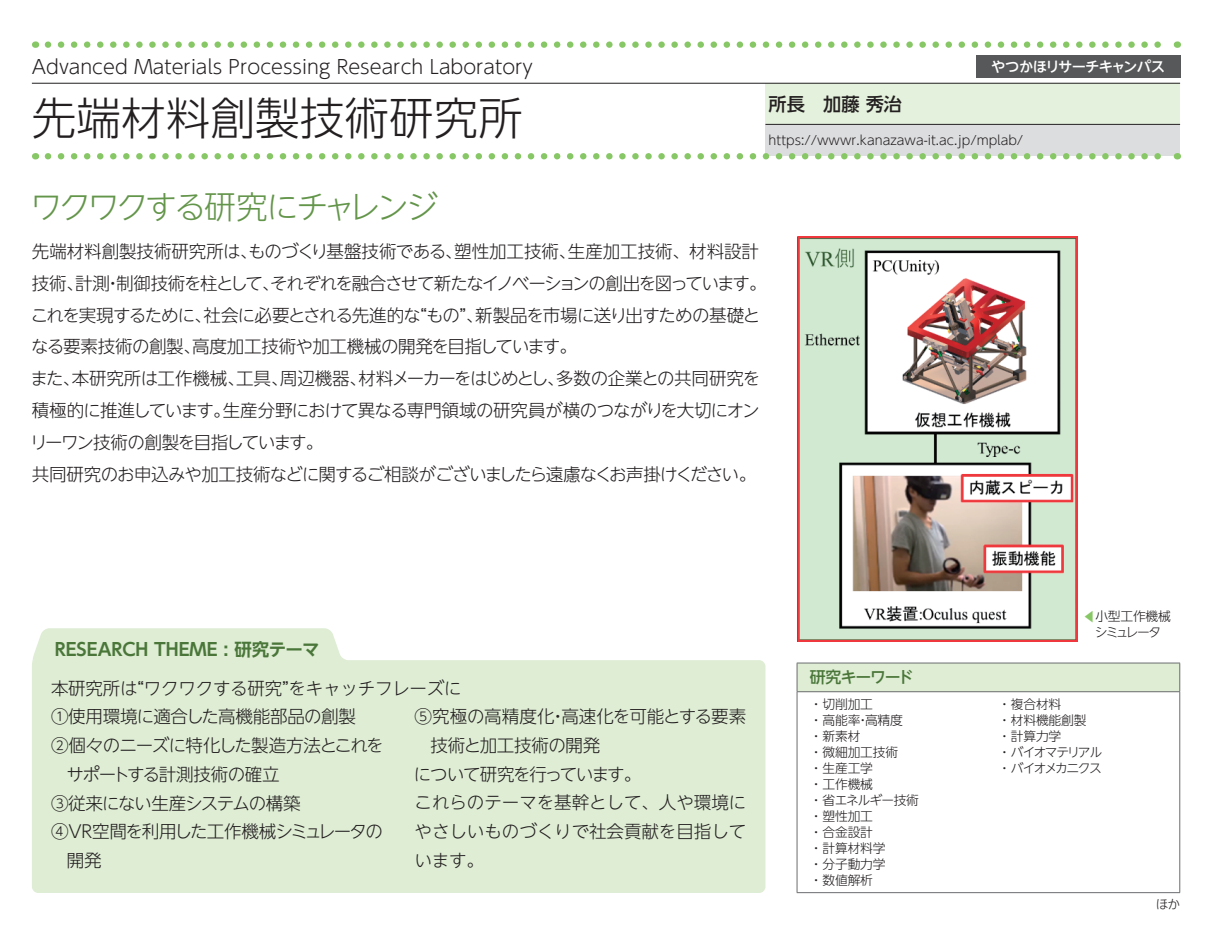
<style>
.page{position:relative;width:1212px;height:944px;background:#fff}
.page>*{position:absolute;margin:0;border:0;box-sizing:border-box;transform-origin:0 0}
.t1{font:300 44.55px "UD Shin Go NT Pr 6 N";color:#231f20}
.t2{font:300 31.95px "UD Shin Go NT Pr 6 N";letter-spacing:-.095em;color:#63954a}
.t3{font:300 19.12px "UD Shin Go NT Pr 6 N";color:#231f20}
.t4{font:500 18.22px "UD Shin Go NT Pr 6 N";color:#231f20}
.t5{font:300 17.55px/31.9px "UD Shin Go NT Pr 6 N";letter-spacing:-.03em;color:#231f20}
.t6{font:300 17.55px "UD Shin Go NT Pr 6 N";letter-spacing:-.005em;color:#231f20}
.t7{font:300 17.55px/31.9px "UD Shin Go NT Pr 6 N";letter-spacing:-.055em;color:#231f20}
.t8{font:300 17.55px/31.9px "UD Shin Go NT Pr 6 N";letter-spacing:-.08em;color:#231f20}
.t9{font:300 17.55px "UD Shin Go NT Pr 6 N";letter-spacing:-.085em;color:#231f20}
.t10{font:300 17.55px "UD Shin Go NT Pr 6 N";letter-spacing:-.07em;color:#231f20}
.t11{font:700 17.55px "UD Shin Go NT Pr 6 N De";color:#4a7639}
.t12{font:300 17.55px "UD Shin Go NT Pr 6 N";color:#231f20}
.t13{font:300 17.55px "UD Shin Go NT Pr 6 N";letter-spacing:-.06em;color:#231f20}
.t14{font:300 17.55px "UD Shin Go NT Pr 6 N";letter-spacing:-.05em;color:#231f20}
.t15{font:500 15.97px "UD Shin Go NT Pr 6 N";letter-spacing:-.075em;color:#4a7639}
.t16{font:500 14.4px "UD Shin Go NT Pr 6 N";letter-spacing:-.055em;color:#fff}
.t17{font:300 12.83px/16px "UD Shin Go NT Pr 6 N";letter-spacing:-.015em;color:#231f20}
.t18{font:300 12.83px/16px "UD Shin Go NT Pr 6 N";letter-spacing:-.07em;color:#231f20}
.t19{font:300 12.83px "UD Shin Go NT Pr 6 N";color:#87c765}
</style>
<div class="page">
<svg style="left:32px;top:628px;width:733px;height:265px;background:#e0eed7"></svg>
<div style="left:765px;top:83px;width:415px;height:41px;background:#e4f1dc"></div>
<div style="left:765px;top:124px;width:415px;height:32px;background:#dcdddf"></div>
<hr style="left:765px;top:124px;width:415px;height:1px;background:#231f20">
<svg style="left:48px;top:41px;width:1113px;height:7px"></svg>
<svg style="left:48px;top:153px;width:1113px;height:6px"></svg>
<img style="left:797px;top:237px;width:281px;height:404px">
<hr style="left:32px;top:83px;width:1148px;height:1px;background:#231f20">
<div style="left:797px;top:663px;width:383px;height:29px;background:#deedd4"></div>
<hr style="left:797px;top:663px;width:383px;height:1px;background:#6c6d70">
<svg style="left:797px;top:663px;width:1px;height:28px"></svg>
<svg style="left:1179px;top:663px;width:1px;height:28px"></svg>
<hr style="left:797px;top:691px;width:383px;height:1px;background:#6c6d70">
<hr style="left:797px;top:692px;width:1px;height:200px;background:#6c6d70">
<hr style="left:1179px;top:692px;width:1px;height:200px;background:#6c6d70">
<hr style="left:797px;top:892px;width:383px;height:1px;background:#6c6d70">
<div style="left:976px;top:55px;width:204px;height:22px;background:#57585a"></div>
<p class="t3" style="left:32px;top:52px;width:503px">Advanced Materials Processing Research Laboratory</p>
<h1 class="t1" style="left:32px;top:82px;width:493px">先端材料創製技術研究所</h1>
<p class="t16" style="left:991px;top:54px;width:176px">やつかほリサーチキャンパス</p>
<p class="t4" style="left:769px;top:89px;width:135px">所長　加藤秀治</p>
<p class="t17" style="left:769px;top:132px;width:256px">https://wwwr.kanazawa i t- .ac.jp/mplab/</p>
<h2 class="t2" style="left:31px;top:181px;width:409px">ワクワクする研究にチャレンジ</h2>
<p class="t6" style="left:32px;top:237px;width:546px">先端材料創製技術研究所はものづくり基盤技術である塑性加工技術、</p>
<p class="t6" style="left:568px;top:237px;width:193px">生産加工技術、材料設計</p>
<p class="t8" style="left:75px;top:235px;width:693px;text-indent:165px">、<br>計測制御技術を柱としてそれぞれを融合させて新たなイノベーションの創出を図っています。</p>
<p class="t5" style="left:445px;top:235px;width:19px">、</p>
<p class="t5" style="left:32px;top:266px;width:54px">技術、</p>
<p class="t5" style="left:104px;top:266px;width:19px">・</p>
<p class="t5" style="left:262px;top:266px;width:19px">、</p>
<p class="t5" style="left:204px;top:298px;width:282px">社会に必要とされる先進的な“もの”、</p>
<p class="t5" style="left:475px;top:298px;width:287px">新製品を市場に送り出すための基礎と</p>
<p class="t5" style="left:192px;top:298px;width:386px;text-indent:-162px">これを実現するために、<br>高度加工技術や加工機械の開発を目指しています。</p>
<p class="t5" style="left:31px;top:330px;width:171px">なる要素技術の創製、</p>
<p class="t9" style="left:358px;top:364px;width:403px">材料メーカーをはじめとし多数の企業との共同研究を</p>
<p class="t6" style="left:72px;top:364px;width:175px">本研究所は工作機械、</p>
<p class="t5" style="left:280px;top:362px;width:89px">周辺機器、</p>
<p class="t5" style="left:31px;top:362px;width:51px">また、</p>
<p class="t5" style="left:236px;top:362px;width:54px">工具、</p>
<p class="t5" style="left:547px;top:362px;width:19px">、</p>
<p class="t5" style="left:223px;top:394px;width:538px">生産分野におけて異なる専門領域の研究員が横のつながりを大切にオン</p>
<p class="t7" style="left:30px;top:394px;width:728px">積極的に推進しています。<br>リーワン技術の創製を目指しています。<br>共同研究のお申込みや加工技術などに関するご相談がございましたら遠慮なくお声掛けください。</p>
<p class="t11" style="left:55px;top:635px;width:266px">RESEARCH THEME : 研究テーマ</p>
<p class="t5" style="left:51px;top:671px;width:412px">本研究所は“ワクワクする研究”をキャッチフレーズに</p>
<p class="t5" style="left:51px;top:700px;width:307px">①使用環境に適合した高機能部品の創製</p>
<p class="t5" style="left:51px;top:729px;width:334px">②個々のニーズに特化した製造方法とこれを</p>
<p class="t14" style="left:66px;top:760px;width:215px">サポートする計測技術の確立</p>
<p class="t13" style="left:51px;top:789px;width:251px">③従来にない生産システムの構築</p>
<p class="t10" style="left:51px;top:817px;width:333px">④VR空間を利用した工作機械シミュレータの</p>
<p class="t5" style="left:67px;top:844px;width:36px">開発</p>
<p class="t12" style="left:415px;top:702px;width:333px">⑤究極の高精度化高速化を可能とする要素</p>
<p class="t5" style="left:549px;top:700px;width:19px">・</p>
<p class="t5" style="left:431px;top:729px;width:171px">技術と加工技術の開発</p>
<p class="t8" style="left:414px;top:757px;width:229px">について研究を行っています。</p>
<p class="t6" style="left:415px;top:789px;width:333px">これらのテーマを基幹として、人や環境に</p>
<p class="t6" style="left:415px;top:817px;width:333px">やさしいものづくりで社会貢献を目指して</p>
<p class="t5" style="left:415px;top:844px;width:71px">います。</p>
<p class="t15" style="left:810px;top:664px;width:105px">研究キーワード</p>
<p class="t17" style="left:810px;top:696px;width:95px">・切削加工<br>・高能率高精度</p>
<p class="t17" style="left:810px;top:712px;width:111px;text-indent:47px">・<br>・新素材<br>・微細加工技術<br>・生産工学<br>・工作機械<br>・省エネルギー技術・塑性加工<br>・合金設計<br>・計算材料学<br>・分子動力学<br>・数値解析</p>
<p class="t17" style="left:1095px;top:608px;width:77px">小型工作機械</p>
<p class="t19" style="left:1079px;top:623px;width:14px;rotate:-90deg">▲</p>
<p class="t17" style="left:1083px;top:624px;width:80px">　シミュレータ</p>
<p class="t18" style="left:998px;top:696px;width:105px">・複合材料<br>・材料機能創製・計算力学<br>・バイオマテリアル・バイオメカニクス</p>
<p class="t17" style="left:1155px;top:896px;width:26px">ほか</p>
</div>
